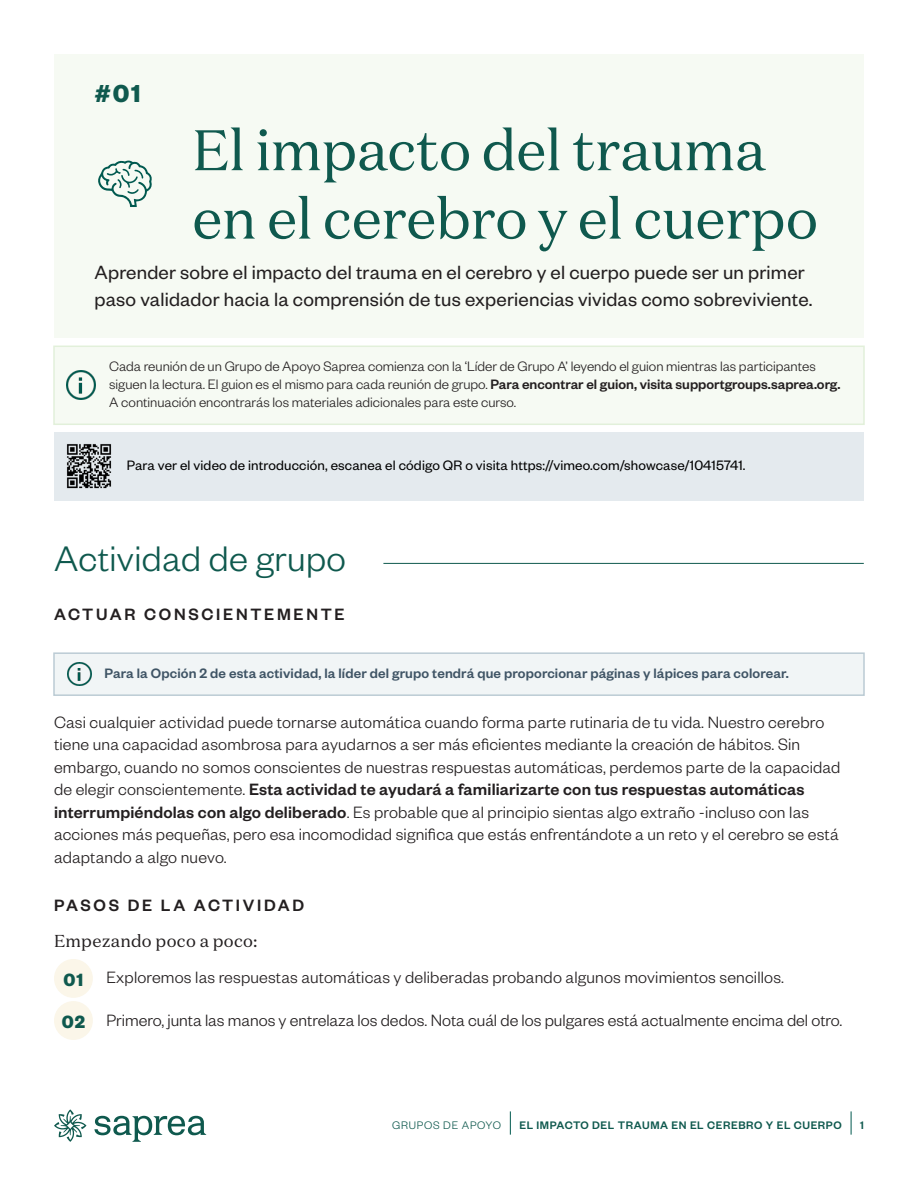
<style>
.page{position:relative;width:918px;height:1188px;background:#fff}
.page>*{position:absolute;margin:0;border:0;box-sizing:border-box;transform-origin:0 0}
.Header_Block{font:57px/68.4px "Domaine Text";letter-spacing:-.01em;color:#0f594e}
.t1{font:300 39px "Founders Grotesk";letter-spacing:.01em;color:#0f594e}
.Header_Block-2{font:700 27px "Founders Grotesk";color:#0f594e}
.Header_Block-3{font:21px/27px "Founders Grotesk";letter-spacing:.01em;color:#231f20}
.t2{font:700 19.5px "Founders Grotesk";color:#0f594e}
.Body{font:300 18px/22.5px "Founders Grotesk";letter-spacing:.01em;color:#231f20}
.Activity_Steps{font:300 18px "Founders Grotesk";letter-spacing:.005em;color:#231f20}
.t3{font:500 18px "Founders Grotesk";letter-spacing:.15em;color:#231f20}
.t4{font:17.25px "Domaine Text";letter-spacing:.015em;color:#231f20}
.Intro-Disclaimer{font:300 15px/18px "Founders Grotesk";color:#231f20}
.Note{font:500 15px "Founders Grotesk";letter-spacing:.01em;color:#3f5465}
.Blue_Body{font:15px "Founders Grotesk";letter-spacing:.01em;color:#000}
.t5{font:500 12px "Founders Grotesk";letter-spacing:.05em;color:#0f594e}
.t6{font:300 12px "Founders Grotesk";letter-spacing:.06em;color:#0f594e}
.s1{font-weight:500}
</style>
<div class="page">
<svg style="left:94px;top:1116px;width:112px;height:26px"></svg>
<svg style="left:54px;top:1109px;width:33px;height:33px"></svg>
<svg style="left:510px;top:1111px;width:1px;height:24px"></svg>
<svg style="left:851px;top:1111px;width:1px;height:24px"></svg>
<div style="left:54px;top:54px;width:810px;height:81px;background:#f6faf3"></div>
<div style="left:54px;top:99px;width:810px;height:179px;background:#f6faf3"></div>
<div style="left:54px;top:236px;width:810px;height:102px;background:#f6faf3"></div>
<div style="left:54px;top:346px;width:810px;height:78px;background:#f6faf3"></div>
<div style="left:53px;top:346px;width:812px;height:79px;border:2px solid #e2f0da"></div>
<div style="left:54px;top:432px;width:810px;height:69px;background:#e4eaee"></div>
<hr style="left:383px;top:563px;width:481px;height:1px;background:#0f594e">
<div style="left:54px;top:653px;width:810px;height:42px;background:#f1f5f6"></div>
<div style="left:53px;top:652px;width:812px;height:44px;border:2px solid #bbcbd4"></div>
<svg style="left:98px;top:160px;width:54px;height:47px"></svg>
<img style="left:66px;top:371px;width:30px;height:29px">
<img style="left:66px;top:444px;width:46px;height:45px">
<img style="left:67px;top:662px;width:24px;height:24px">
<div style="left:54px;top:959px;width:39px;height:39px;background:#fbf6e9;border-radius:50%"></div>
<div style="left:54px;top:1001px;width:39px;height:39px;background:#fbf6e9;border-radius:50%"></div>
<p class="Header_Block-2" style="left:94px;top:76px;width:48px">#01</p>
<p class="Header_Block" style="left:192px;top:115px;width:627px">El impacto del trauma en el cerebro y el cuerpo</p>
<p class="Header_Block-3" style="left:94px;top:258px;width:719px">Aprender sobre el impacto del trauma en el cerebro y el cuerpo puede ser un primer paso validador hacia la comprensión de tus experiencias vividas como sobreviviente.</p>
<p class="Intro-Disclaimer" style="left:109px;top:357px;width:733px">Cada reunión de un Grupo de Apoyo Saprea comienza con la ‘Líder de Grupo A’ leyendo el guion mientras las participantes siguen la lectura. El guion es el mismo para cada reunión de grupo. <span class="s1">Para encontrar el guion, visita supportgroups.saprea.org.<br></span>A continuación encontrarás los materiales adicionales para este curso.</p>
<p class="Blue_Body" style="left:127px;top:456px;width:620px">Para ver el video de introducción, escanea el código QR o visita https://vimeo.com/showcase/10415741.</p>
<h1 class="t1" style="left:54px;top:535px;width:293px">Actividad de grupo</h1>
<h2 class="t3" style="left:54px;top:603px;width:292px">ACTUAR CONSCIENTEMENTE</h2>
<p class="Note" style="left:105px;top:664px;width:686px">Para la Opción 2 de esta actividad, la líder del grupo tendrá que proporcionar páginas y lápices para colorear.</p>
<p class="Body" style="left:54px;top:710px;width:788px">Casi cualquier actividad puede tornarse automática cuando forma parte rutinaria de tu vida. Nuestro cerebro tiene una capacidad asombrosa para ayudarnos a ser más eficientes mediante la creación de hábitos. Sin embargo, cuando no somos conscientes de nuestras respuestas automáticas, perdemos parte de la capacidad de elegir conscientemente. <span class="s1">Esta actividad te ayudará a familiarizarte con tus respuestas automáticas interrumpiéndolas con algo deliberado</span>. Es probable que al principio sientas algo extraño -incluso con las acciones más pequeñas, pero esa incomodidad significa que estás enfrentándote a un reto y el cerebro se está adaptando a algo nuevo.</p>
<h2 class="t3" style="left:54px;top:894px;width:252px">PASOS DE LA ACTIVIDAD</h2>
<h3 class="t4" style="left:54px;top:930px;width:205px">Empezando poco a poco:</h3>
<p class="Activity_Steps" style="left:106px;top:967px;width:679px">Exploremos las respuestas automáticas y deliberadas probando algunos movimientos sencillos.</p>
<p class="Activity_Steps" style="left:106px;top:1009px;width:738px">Primero, junta las manos y entrelaza los dedos. Nota cuál de los pulgares está actualmente encima del otro.</p>
<p class="t2" style="left:64px;top:967px;width:21px">01</p>
<p class="t2" style="left:62px;top:1010px;width:24px">02</p>
<p class="t6" style="left:392px;top:1118px;width:110px">GRUPOS DE APOYO</p>
<p class="t5" style="left:519px;top:1117px;width:324px">EL IMPACTO DEL TRAUMA EN EL CEREBRO Y EL CUERPO</p>
<p class="t5" style="left:860px;top:1117px;width:5px">1</p>
</div>
